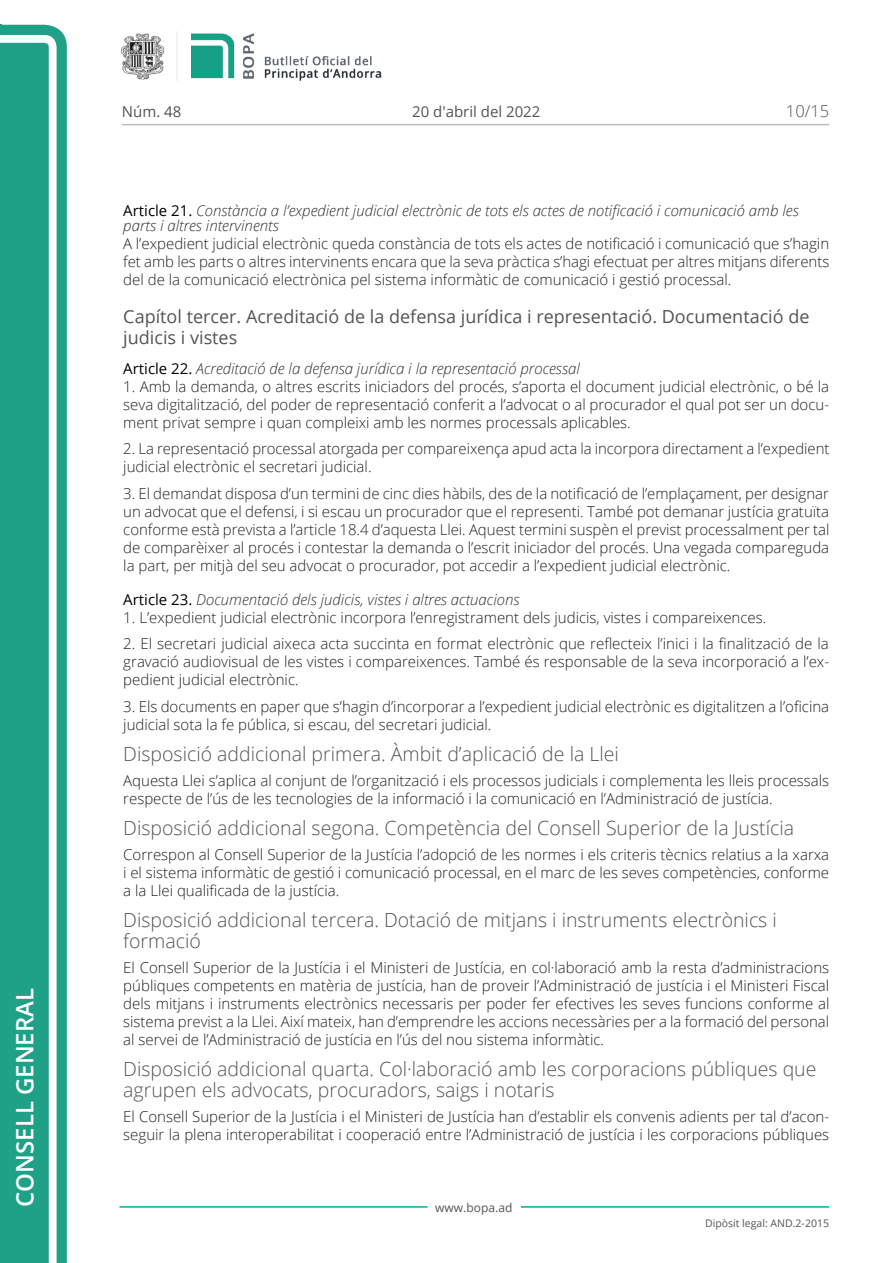
<style>
.page{position:relative;width:893px;height:1263px;background:#fff}
.page>*{position:absolute;margin:0;border:0;box-sizing:border-box;transform-origin:0 0}
.t1{font:600 24px "Open Sans";color:#fff}
.Titol_5{font:300 19.5px/21px "Open Sans";color:#545454}
.Titol_6{font:18px/21px "Open Sans";color:#545454}
.t2{font:300 16.5px "Open Sans";color:#545454}
.Body_text{font:300 15px/18px "Open Sans";color:#231f20;text-align:justify}
.Titol_7{font:italic 300 15px/15.8px "Open Sans";color:#303030}
.t3{font:15px "Open Sans";color:#545454}
.t4{font:12px "Open Sans";color:#545454}
.t5{font:10.5px "Open Sans";color:#545454}
.s1{font-weight:400;font-style:normal;color:#000}
</style>
<div class="page">
<svg style="left:0;top:25px;width:67px;height:1238px;fill:#1ea187"></svg>
<div style="left:0;top:43px;width:49px;height:1220px;background:#1ea187"></div>
<img style="left:122px;top:32px;width:260px;height:49px">
<hr style="left:119px;top:1206px;width:309px;height:2px;background:#00ae91">
<hr style="left:521px;top:1206px;width:308px;height:2px;background:#00ae91">
<hr style="left:122px;top:124px;width:707px;height:1px;background:#bcbdc0">
<h1 class="t1" style="left:8px;top:1207px;width:220px;rotate:-90deg">Consell General</h1>
<p class="t3" style="left:122px;top:102px;width:61px">Núm. 48</p>
<p class="t3" style="left:412px;top:102px;width:130px">20 d'abril del 2022</p>
<p class="t2" style="left:786px;top:100px;width:45px">10/15</p>
<p class="Titol_7" style="left:123px;top:202px;width:677px"><span class="s1">Article 21.</span> Constància a l’expedient judicial electrònic de tots els actes de notificació i comunicació amb les parts i altres intervinents</p>
<p class="Body_text" style="left:123px;top:234px;width:707px">A l’expedient judicial electrònic queda constància de tots els actes de notificació i comunicació que s’hagin fet amb les parts o altres intervinents encara que la seva pràctica s’hagi efectuat per altres mitjans diferents del de la comunicació electrònica pel sistema informàtic de comunicació i gestió processal.</p>
<p class="Titol_6" style="left:123px;top:306px;width:688px">Capítol tercer. Acreditació de la defensa jurídica i representació. Documentació de judicis i vistes</p>
<p class="Titol_7" style="left:123px;top:360px;width:458px"><span class="s1">Article 22.</span> Acreditació de la defensa jurídica i la representació processal</p>
<p class="Body_text" style="left:123px;top:377px;width:707px">1. Amb la demanda, o altres escrits iniciadors del procés, s’aporta el document judicial electrònic, o bé la seva digitalització, del poder de representació conferit a l’advocat o al procurador el qual pot ser un docu&shy;ment privat sempre i quan compleixi amb les normes processals aplicables.</p>
<p class="Body_text" style="left:123px;top:439px;width:708px">2. La representació processal atorgada per compareixença apud acta la incorpora directament a l’expedient judicial electrònic el secretari judicial.</p>
<p class="Body_text" style="left:123px;top:484px;width:707px">3. El demandat disposa d’un termini de cinc dies hàbils, des de la notificació de l’emplaçament, per designar un advocat que el defensi, i si escau un procurador que el representi. També pot demanar justícia gratuïta conforme està prevista a l’article 18.4 d’aquesta Llei. Aquest termini suspèn el previst processalment per tal de comparèixer al procés i contestar la demanda o l’escrit iniciador del procés. Una vegada compareguda la part, per mitjà del seu advocat o procurador, pot accedir a l’expedient judicial electrònic.</p>
<p class="Titol_7" style="left:123px;top:591px;width:398px"><span class="s1">Article 23.</span> Documentació dels judicis, vistes i altres actuacions</p>
<p class="Body_text" style="left:123px;top:608px;width:645px">1. L’expedient judicial electrònic incorpora l’enregistrament dels judicis, vistes i compareixences.</p>
<p class="Body_text" style="left:123px;top:634px;width:707px">2. El secretari judicial aixeca acta succinta en format electrònic que reflecteix l’inici i la finalització de la gravació audiovisual de les vistes i compareixences. També és responsable de la seva incorporació a l’ex&shy;pedient judicial electrònic.</p>
<p class="Body_text" style="left:123px;top:697px;width:707px">3. Els documents en paper que s’hagin d’incorporar a l’expedient judicial electrònic es digitalitzen a l’oficina judicial sota la fe pública, si escau, del secretari judicial.</p>
<p class="Titol_5" style="left:123px;top:743px;width:497px">Disposició addicional primera. Àmbit d’aplicació de la Llei</p>
<p class="Body_text" style="left:123px;top:771px;width:707px">Aquesta Llei s’aplica al conjunt de l’organització i els processos judicials i complementa les lleis processals respecte de l’ús de les tecnologies de la informació i la comunicació en l’Administració de justícia.</p>
<p class="Titol_5" style="left:123px;top:817px;width:672px">Disposició addicional segona. Competència del Consell Superior de la Justícia</p>
<p class="Body_text" style="left:123px;top:845px;width:707px">Correspon al Consell Superior de la Justícia l’adopció de les normes i els criteris tècnics relatius a la xarxa i el sistema informàtic de gestió i comunicació processal, en el marc de les seves competències, conforme a la Llei qualificada de la justícia.</p>
<p class="Titol_5" style="left:123px;top:909px;width:655px">Disposició addicional tercera. Dotació de mitjans i instruments electrònics i formació</p>
<p class="Body_text" style="left:123px;top:958px;width:708px">El Consell Superior de la Justícia i el Ministeri de Justícia, en col·laboració amb la resta d’administracions públiques competents en matèria de justícia, han de proveir l’Administració de justícia i el Ministeri Fiscal dels mitjans i instruments electrònics necessaris per poder fer efectives les seves funcions conforme al sistema previst a la Llei. Així mateix, han d’emprendre les accions necessàries per a la formació del personal al servei de l’Administració de justícia en l’ús del nou sistema informàtic.</p>
<p class="Titol_5" style="left:123px;top:1058px;width:695px">Disposició addicional quarta. Col·laboració amb les corporacions públiques que agrupen els advocats, procuradors, saigs i notaris</p>
<p class="Body_text" style="left:123px;top:1107px;width:707px">El Consell Superior de la Justícia i el Ministeri de Justícia han d’establir els convenis adients per tal d’acon&shy;seguir la plena interoperabilitat i cooperació entre l’Administració de justícia i les corporacions públiques</p>
<p class="t4" style="left:435px;top:1199px;width:79px">www.bopa.ad</p>
<p class="t5" style="left:705px;top:1216px;width:125px">Dipòsit legal: AND.2-2015</p>
</div>
